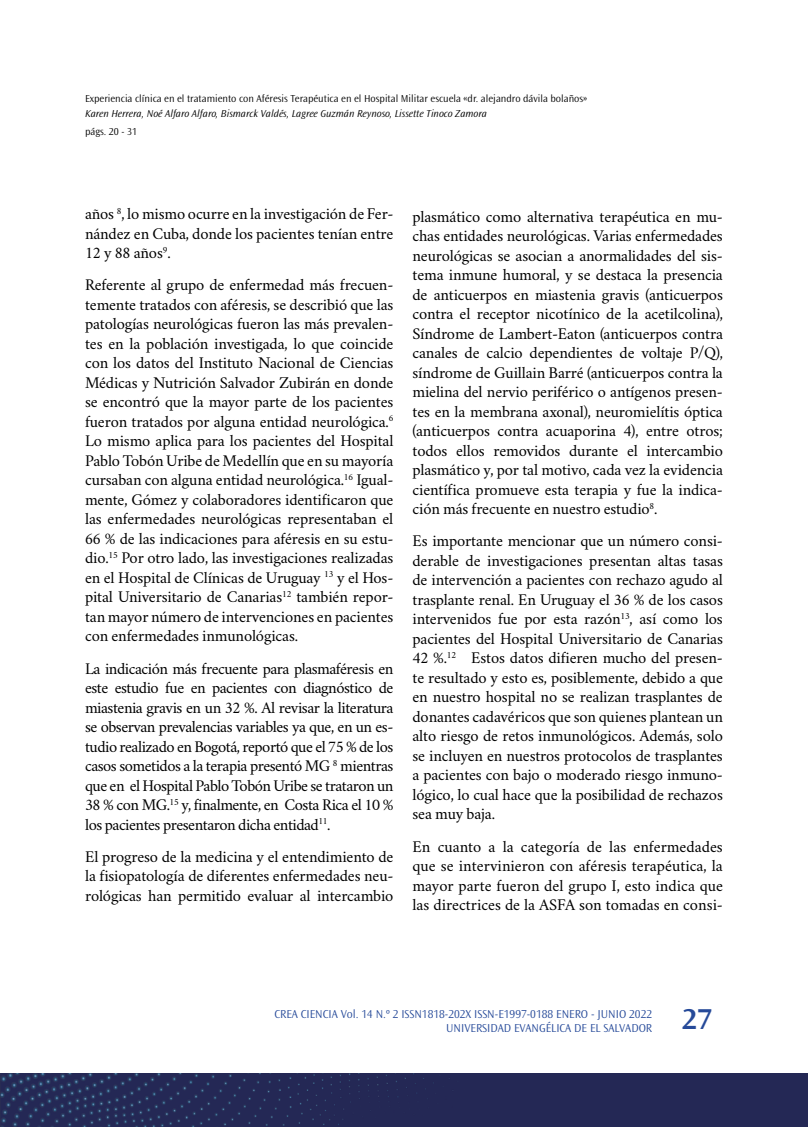
<style>
.page{position:relative;width:808px;height:1127px;background:#fff}
.page>*{position:absolute;margin:0;border:0;box-sizing:border-box;transform-origin:0 0}
.t1{font:600 30px "Ocean Sans Std";color:#264a99}
.t2{font:16.5px/19.5px "Crimson";letter-spacing:-.01em;color:#000;text-align:justify}
.t3{font:300 12px/13.5px "Ocean Sans Std";color:#264a99;text-align:right}
.t4{font:300 10.5px "Ocean Sans Std";color:#000}
.t5{font:italic 300 10.5px "Ocean Sans Std";color:#000}
</style>
<div class="page">
<div style="left:1px;top:1074px;width:807px;height:53px;background:#242855"></div>
<hr style="left:0;top:1074px;width:1px;height:53px;background:#000">
<p class="t4" style="left:85px;top:93px;width:504px">Experiencia clínica en el tratamiento con Aféresis Terapéutica en el Hospital Militar escuela «dr. alejandro dávila bolaños»</p>
<p class="t5" style="left:85px;top:108px;width:404px">Karen Herrera, Noé Alfaro Alfaro, Bismarck Valdés, Lagree Guzmán Reynoso, Lissette Tinoco Zamora</p>
<p class="t4" style="left:85px;top:126px;width:54px">págs. 20 - 31</p>
<p class="t2" style="left:85px;top:202px;width:310px">años <sup>8</sup>, lo mismo ocurre en la investigación de Fer&shy;nández en Cuba, donde los pacientes tenían entre 12 y 88 años<sup>9</sup>.</p>
<p class="t2" style="left:85px;top:273px;width:310px">Referente al grupo de enfermedad más frecuen&shy;temente tratados con aféresis, se describió que las patologías neurológicas fueron las más prevalen&shy;tes en la población investigada, lo que coincide con los datos del Instituto Nacional de Ciencias Médicas y Nutrición Salvador Zubirán en donde se encontró que la mayor parte de los pacientes fueron tratados por alguna entidad neurológica.<sup>6<br></sup>Lo mismo aplica para los pacientes del Hospital Pablo Tobón Uribe de Medellín que en su mayoría cursaban con alguna entidad neurológica.<sup>16</sup> Igual&shy;mente, Gómez y colaboradores identificaron que las enfermedades neurológicas representaban el 66 % de las indicaciones para aféresis en su estu&shy;dio.<sup>15</sup> Por otro lado, las investigaciones realizadas en el Hospital de Clínicas de Uruguay <sup>13</sup> y el Hos&shy;pital Universitario de Canarias<sup>12</sup> también repor&shy;tan mayor número de intervenciones en pacientes con enfermedades inmunológicas.</p>
<p class="t2" style="left:85px;top:656px;width:310px">La indicación más frecuente para plasmaféresis en este estudio fue en pacientes con diagnóstico de miastenia gravis en un 32 %. Al revisar la literatura se observan prevalencias variables ya que, en un es&shy;tudio realizado en Bogotá, reportó que el 75 % de los casos sometidos a la terapia presentó MG <sup>8</sup> mientras que en el Hospital Pablo Tobón Uribe se trataron un 38 % con MG.<sup>15</sup> y, finalmente, en Costa Rica el 10 % los pacientes presentaron dicha entidad<sup>11</sup>.</p>
<p class="t2" style="left:85px;top:845px;width:310px">El progreso de la medicina y el entendimiento de la fisiopatología de diferentes enfermedades neu&shy;rológicas han permitido evaluar al intercambio</p>
<p class="t2" style="left:412px;top:204px;width:312px">plasmático como alternativa terapéutica en mu&shy;chas entidades neurológicas. Varias enfermedades neurológicas se asocian a anormalidades del sis&shy;tema inmune humoral, y se destaca la presencia de anticuerpos en miastenia gravis (anticuerpos contra el receptor nicotínico de la acetilcolina), Síndrome de Lambert-Eaton (anticuerpos contra canales de calcio dependientes de voltaje P/Q), síndrome de Guillain Barré (anticuerpos contra la mielina del nervio periférico o antígenos presen&shy;tes en la membrana axonal), neuromielítis óptica (anticuerpos contra acuaporina 4), entre otros; todos ellos removidos durante el intercambio plasmático y, por tal motivo, cada vez la evidencia científica promueve esta terapia y fue la indica&shy;ción más frecuente en nuestro estudio<sup>8</sup>.</p>
<p class="t2" style="left:412px;top:529px;width:312px">Es importante mencionar que un número consi&shy;derable de investigaciones presentan altas tasas de intervención a pacientes con rechazo agudo al trasplante renal. En Uruguay el 36 % de los casos intervenidos fue por esta razón<sup>13</sup>, así como los pacientes del Hospital Universitario de Canarias 42 %.<sup>12</sup> Estos datos difieren mucho del presen&shy;te resultado y esto es, posiblemente, debido a que en nuestro hospital no se realizan trasplantes de donantes cadavéricos que son quienes plantean un alto riesgo de retos inmunológicos. Además, solo se incluyen en nuestros protocolos de trasplantes a pacientes con bajo o moderado riesgo inmuno&shy;lógico, lo cual hace que la posibilidad de rechazos sea muy baja.</p>
<p class="t2" style="left:412px;top:834px;width:312px">En cuanto a la categoría de las enfermedades que se intervinieron con aféresis terapéutica, la mayor parte fueron del grupo I, esto indica que las directrices de la ASFA son tomadas en consi-</p>
<p class="t3" style="left:274px;top:1008px;width:379px">CREA CIENCIA Vol. 14 N.º 2 ISSN1818-202X ISSN-E1997-0188 ENERO - JUNIO 2022<br>UNIVERSIDAD EVANGÉLICA DE EL SALVADOR</p>
<h1 class="t1" style="left:682px;top:1002px;width:32px">27</h1>
</div>
